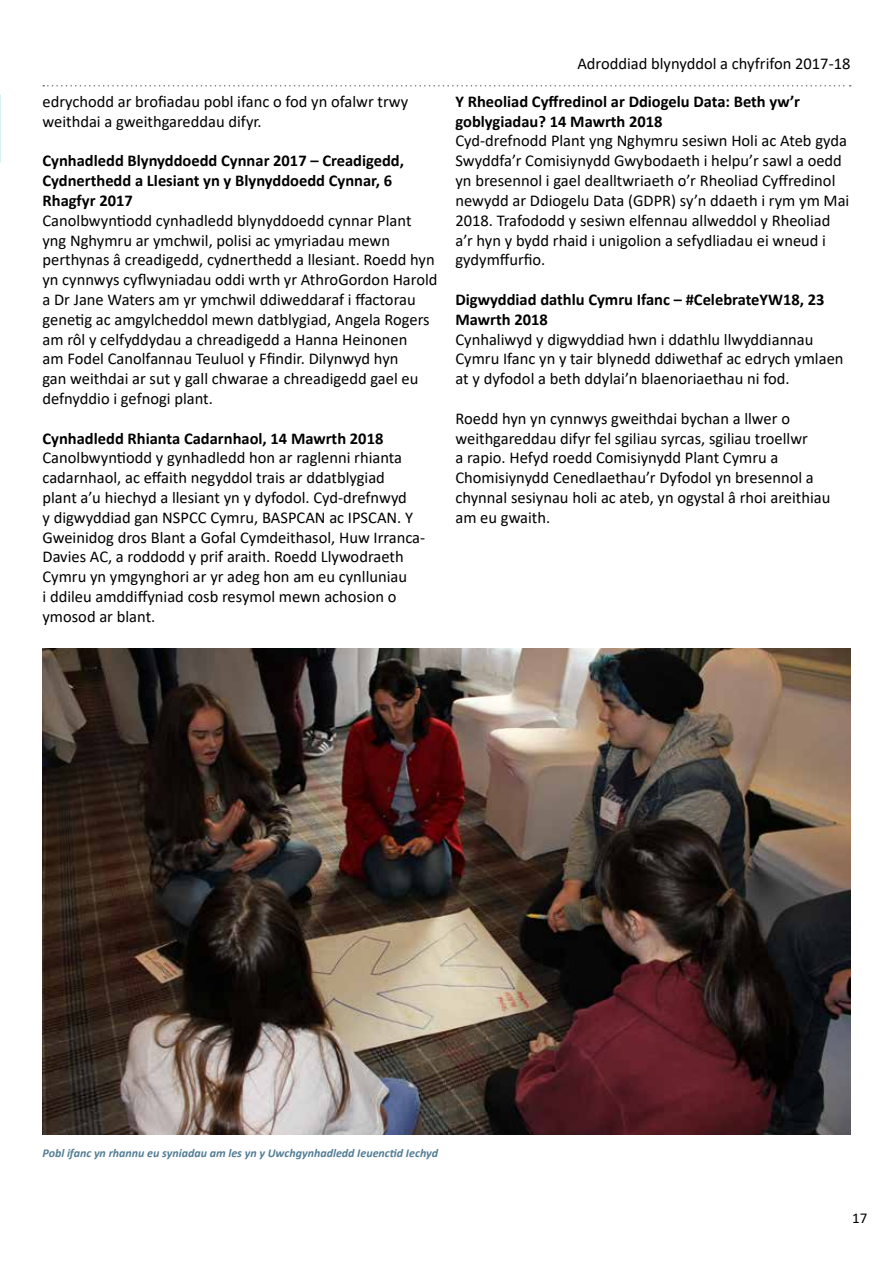
<style>
.page{position:relative;width:893px;height:1263px;background:#fff}
.page>*{position:absolute;margin:0;border:0;box-sizing:border-box;transform-origin:0 0}
.t1{font:16.5px/19.8px "Calibri";color:#000}
.t2{font:700 16.5px/19.8px "Calibri";color:#000}
.t3{font:15px "Calibri";color:#000}
.t4{font:italic 700 12px "Calibri";color:#537d95}
</style>
<div class="page">
<svg style="left:43px;top:85px;width:808px;height:2px"></svg>
<img style="left:43px;top:648px;width:807px;height:486px">
<p class="t1" style="left:43px;top:91px;width:367px">edrychodd ar brofiadau pobl ifanc o fod yn ofalwr trwy weithdai a gweithgareddau difyr.</p>
<p class="t2" style="left:43px;top:151px;width:363px">Cynhadledd Blynyddoedd Cynnar 2017 – Creadigedd,<br>Cydnerthedd a Llesiant yn y Blynyddoedd Cynnar, 6<br>Rhagfyr 2017</p>
<p class="t1" style="left:43px;top:210px;width:396px">Canolbwyntiodd cynhadledd blynyddoedd cynnar Plant yng Nghymru ar ymchwil, polisi ac ymyriadau mewn perthynas â creadigedd, cydnerthedd a llesiant. Roedd hyn yn cynnwys cyflwyniadau oddi wrth yr AthroGordon Harold a Dr Jane Waters am yr ymchwil ddiweddaraf i ffactorau genetig ac amgylcheddol mewn datblygiad, Angela Rogers am rôl y celfyddydau a chreadigedd a Hanna Heinonen<br>am Fodel Canolfannau Teuluol y Ffindir. Dilynwyd hyn<br>gan weithdai ar sut y gall chwarae a chreadigedd gael eu defnyddio i gefnogi plant.</p>
<p class="t2" style="left:43px;top:428px;width:342px">Cynhadledd Rhianta Cadarnhaol, 14 Mawrth 2018</p>
<p class="t1" style="left:43px;top:447px;width:384px">Canolbwyntiodd y gynhadledd hon ar raglenni rhianta cadarnhaol, ac effaith negyddol trais ar ddatblygiad<br>plant a’u hiechyd a llesiant yn y dyfodol. Cyd-drefnwyd<br>y digwyddiad gan NSPCC Cymru, BASPCAN ac IPSCAN. Y Gweinidog dros Blant a Gofal Cymdeithasol, Huw Irranca-Davies AC, a roddodd y prif araith. Roedd Llywodraeth Cymru yn ymgynghori ar yr adeg hon am eu cynlluniau<br>i ddileu amddiffyniad cosb resymol mewn achosion o ymosod ar blant.</p>
<p class="t1" style="left:577px;top:54px;width:275px">Adroddiad blynyddol a chyfrifon 2017-18</p>
<p class="t2" style="left:455px;top:91px;width:346px">Y Rheoliad Cyffredinol ar Ddiogelu Data: Beth yw’r goblygiadau? 14 Mawrth 2018</p>
<p class="t1" style="left:455px;top:131px;width:395px">Cyd-drefnodd Plant yng Nghymru sesiwn Holi ac Ateb gyda Swyddfa’r Comisiynydd Gwybodaeth i helpu’r sawl a oedd yn bresennol i gael dealltwriaeth o’r Rheoliad Cyffredinol newydd ar Ddiogelu Data (GDPR) sy’n ddaeth i rym ym Mai 2018. Trafododd y sesiwn elfennau allweddol y Rheoliad a’r hyn y bydd rhaid i unigolion a sefydliadau ei wneud i gydymffurfio.</p>
<p class="t2" style="left:455px;top:289px;width:370px">Digwyddiad dathlu Cymru Ifanc – #CelebrateYW18, 23<br>Mawrth 2018</p>
<p class="t1" style="left:455px;top:329px;width:390px">Cynhaliwyd y digwyddiad hwn i ddathlu llwyddiannau<br>Cymru Ifanc yn y tair blynedd ddiwethaf ac edrych ymlaen at y dyfodol a beth ddylai’n blaenoriaethau ni fod.</p>
<p class="t1" style="left:455px;top:408px;width:376px">Roedd hyn yn cynnwys gweithdai bychan a llwer o weithgareddau difyr fel sgiliau syrcas, sgiliau troellwr<br>a rapio. Hefyd roedd Comisiynydd Plant Cymru a Chomisiynydd Cenedlaethau’r Dyfodol yn bresennol a chynnal sesiynau holi ac ateb, yn ogystal â rhoi areithiau am eu gwaith.</p>
<p class="t4" style="left:43px;top:1144px;width:397px">Pobl ifanc yn rhannu eu syniadau am les yn y Uwchgynhadledd Ieuenctid Iechyd</p>
<p class="t3" style="left:852px;top:1208px;width:17px">17</p>
</div>
